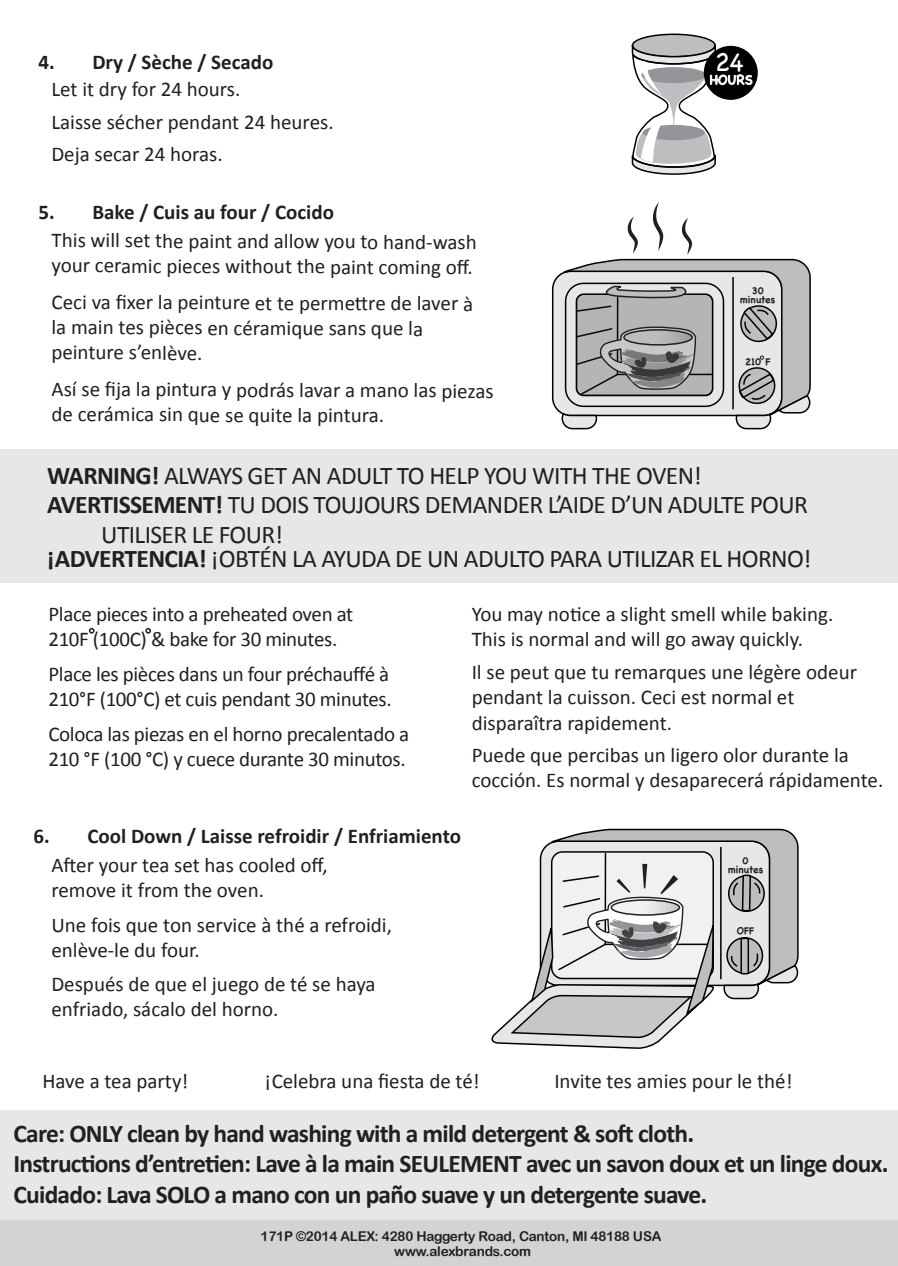
<style>
.page{position:relative;width:898px;height:1266px;background:#fff}
.page>*{position:absolute;margin:0;border:0;box-sizing:border-box;transform-origin:0 0}
.t1{font:27px "Chalkboard";color:#fff}
.t2{font:700 25.5px/30.8px "Calibri";letter-spacing:-.03em;color:#231f20}
.t3{font:25.5px "Calibri";letter-spacing:-.025em;color:#231f20}
.t4{font:21px/25.2px "Calibri";letter-spacing:-.005em;color:#231f20}
.t5{font:700 21px "Calibri";color:#231f20}
.t6{font:13.5px/15px "Arial Rounded MT Bold";letter-spacing:-.015em;color:#231f20;text-align:center}
.t7{font:13.35px "Chalkboard";color:#fff}
.t8{font:700 9.9px/9px "Chalkboard";color:#231f20;text-align:center}
.s1{font-weight:700}
</style>
<div class="page">
<div style="left:0;top:1109px;width:898px;height:111px;background:#e7e7e8"></div>
<div style="left:0;top:449px;width:898px;height:134px;background:#e7e7e8"></div>
<div style="left:0;top:1220px;width:898px;height:45px;background:#d1d3d4"></div>
<div style="left:553px;top:271px;width:229px;height:144px;background:#e6e7e8;border-radius:18px"></div>
<svg style="left:89px;top:627px;width:6px;height:6px"></svg>
<svg style="left:145px;top:627px;width:6px;height:6px"></svg>
<svg style="left:491px;top:828px;width:308px;height:221px"></svg>
<svg style="left:561px;top:33px;width:250px;height:397px"></svg>
<p class="t5" style="left:38px;top:49px;width:236px">4. Dry / Sèche / Secado</p>
<p class="t4" style="left:51px;top:73px;width:284px;line-height:32.2px">Let it dry for 24 hours.<br>Laisse sécher pendant 24 heures.<br>Deja secar 24 horas.</p>
<p class="t5" style="left:38px;top:199px;width:297px">5. Bake / Cuis au four / Cocido</p>
<p class="t4" style="left:51px;top:228px;width:427px">This will set the paint and allow you to hand-wash your ceramic pieces without the paint coming off.</p>
<p class="t4" style="left:51px;top:290px;width:423px">Ceci va fixer la peinture et te permettre de laver à la main tes pièces en céramique sans que la peinture s’enlève.</p>
<p class="t4" style="left:51px;top:377px;width:444px">Así se fija la pintura y podrás lavar a mano las piezas de cerámica sin que se quite la pintura.</p>
<p class="t1" style="left:714px;top:46px;width:32px">24</p>
<p class="t7" style="left:710px;top:72px;width:44px">HOURS</p>
<p class="t8" style="left:740px;top:286px;width:37px">30 minutes</p>
<p class="t8" style="left:745px;top:356px;width:27px">210 F</p>
<p class="t3" style="left:47px;top:459px;width:656px"><span class="s1">WARNING!</span> ALWAYS GET AN ADULT TO HELP YOU WITH THE OVEN!</p>
<p class="t3" style="left:47px;top:488px;width:762px"><span class="s1">AVERTISSEMENT!</span> TU DOIS TOUJOURS DEMANDER L’AIDE D’UN ADULTE POUR</p>
<p class="t3" style="left:101px;top:518px;width:183px">UTILISER LE FOUR!</p>
<p class="t3" style="left:47px;top:542px;width:766px"><span class="s1">¡ADVERTENCIA!</span> ¡OBTÉN LA AYUDA DE UN ADULTO PARA UTILIZAR EL HORNO!</p>
<p class="t4" style="left:48px;top:601px;width:306px">Place pieces into a preheated oven at<br>210F (100C) &amp; bake for 30 minutes.</p>
<p class="t4" style="left:48px;top:661px;width:345px">Place les pièces dans un four préchauffé à<br>210°F (100°C) et cuis pendant 30 minutes.</p>
<p class="t4" style="left:48px;top:721px;width:362px">Coloca las piezas en el horno precalentado a<br>210 °F (100 °C) y cuece durante 30 minutos.</p>
<p class="t4" style="left:472px;top:601px;width:363px">You may notice a slight smell while baking.<br>This is normal and will go away quickly.</p>
<p class="t4" style="left:472px;top:659px;width:387px">Il se peut que tu remarques une légère odeur pendant la cuisson. Ceci est normal et disparaîtra rapidement.</p>
<p class="t4" style="left:472px;top:742px;width:413px">Puede que percibas un ligero olor durante la cocción. Es normal y desaparecerá rápidamente.</p>
<p class="t5" style="left:33px;top:822px;width:429px">6. Cool Down / Laisse refroidir / Enfriamiento</p>
<p class="t4" style="left:51px;top:852px;width:278px">After your tea set has cooled off, remove it from the oven.</p>
<p class="t4" style="left:51px;top:912px;width:342px">Une fois que ton service à thé a refroidi, enlève-le du four.</p>
<p class="t4" style="left:51px;top:970px;width:326px">Después de que el juego de té se haya enfriado, sácalo del horno.</p>
<p class="t8" style="left:728px;top:855px;width:37px">0 minutes</p>
<p class="t8" style="left:737px;top:926px;width:19px">OFF</p>
<p class="t4" style="left:42px;top:1067px;width:147px">Have a tea party!</p>
<p class="t4" style="left:265px;top:1067px;width:216px">¡Celebra una fiesta de té!</p>
<p class="t4" style="left:554px;top:1067px;width:240px">Invite tes amies pour le thé!</p>
<p class="t2" style="left:14px;top:1117px;width:876px">Care: ONLY clean by hand washing with a mild detergent &amp; soft cloth.<br>Instructions d’entretien: Lave à la main SEULEMENT avec un savon doux et un linge doux.<br>Cuidado: Lava SOLO a mano con un paño suave y un detergente suave.</p>
<p class="t6" style="left:261px;top:1227px;width:402px">171P ©2014 ALEX: 4280 Haggerty Road, Canton, MI 48188 USA www.alexbrands.com</p>
</div>
